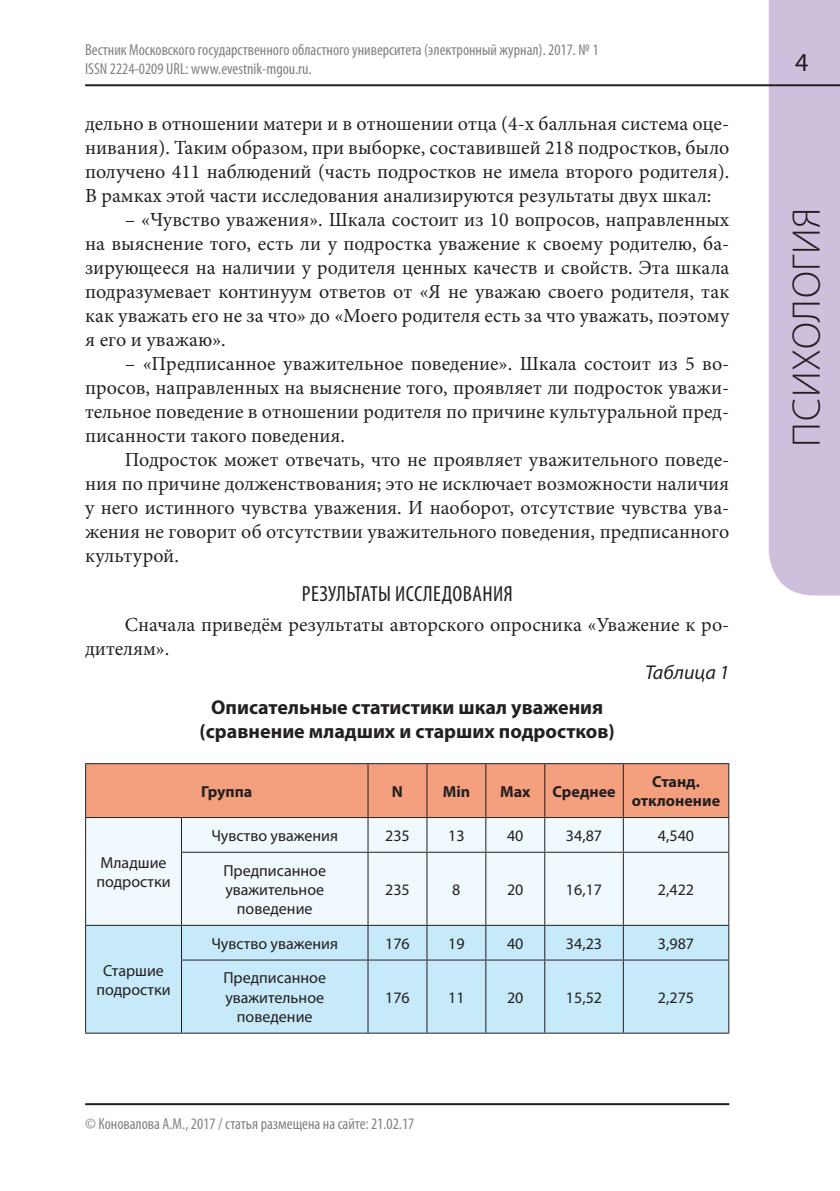
<style>
.page{position:relative;width:840px;height:1191px;background:#fff}
.page>*{position:absolute;margin:0;border:0;box-sizing:border-box;transform-origin:0 0}
.t1{font:300 40px "Myriad Pro";letter-spacing:.02em;color:#231f20}
.t2{font:26px "Myriad Pro";color:#231f20}
._12{font:condensed 22px "Myriad Pro";letter-spacing:.02em;color:#231f20}
.Text_doc{font:20px/24px "Minion Pro";color:#231f20;text-align:justify}
.Tablica_11{font:700 20px/24px "Myriad Pro";color:#231f20;text-align:center}
.Tablica{font:italic 20px "Myriad Pro";color:#231f20}
.TextTab{font:16px/19.2px "Myriad Pro";color:#231f20;text-align:center}
.t3{font:condensed 16px/19.2px "Myriad Pro";color:#808285}
.TextTab-2{font:700 16px/19.2px "Myriad Pro";color:#231f20;text-align:center}
</style>
<div class="page">
<div style="left:768px;top:0;width:71px;height:595px;background:#cec0dd"></div>
<hr style="left:85px;top:84px;width:754px;height:2px;background:#231f20">
<hr style="left:85px;top:1103px;width:644px;height:2px;background:#231f20">
<div style="left:86px;top:764px;width:642px;height:53px;background:#f49f7d"></div>
<div style="left:86px;top:818px;width:642px;height:107px;background:#f0f9fd"></div>
<div style="left:86px;top:926px;width:642px;height:106px;background:#c6eafa"></div>
<hr style="left:85px;top:763px;width:96px;height:1px;background:#231f20">
<hr style="left:181px;top:763px;width:187px;height:1px;background:#231f20">
<hr style="left:368px;top:763px;width:58px;height:1px;background:#231f20">
<hr style="left:426px;top:763px;width:59px;height:1px;background:#231f20">
<hr style="left:485px;top:763px;width:59px;height:1px;background:#231f20">
<hr style="left:544px;top:763px;width:79px;height:1px;background:#231f20">
<hr style="left:623px;top:763px;width:106px;height:1px;background:#231f20">
<hr style="left:85px;top:817px;width:96px;height:1px;background:#231f20">
<hr style="left:181px;top:817px;width:187px;height:1px;background:#231f20">
<hr style="left:368px;top:817px;width:58px;height:1px;background:#231f20">
<hr style="left:426px;top:817px;width:59px;height:1px;background:#231f20">
<hr style="left:485px;top:817px;width:59px;height:1px;background:#231f20">
<hr style="left:544px;top:817px;width:79px;height:1px;background:#231f20">
<hr style="left:623px;top:817px;width:106px;height:1px;background:#231f20">
<hr style="left:181px;top:851px;width:187px;height:1px;background:#231f20">
<hr style="left:368px;top:851px;width:58px;height:1px;background:#231f20">
<hr style="left:426px;top:851px;width:59px;height:1px;background:#231f20">
<hr style="left:485px;top:851px;width:59px;height:1px;background:#231f20">
<hr style="left:544px;top:851px;width:79px;height:1px;background:#231f20">
<hr style="left:623px;top:851px;width:106px;height:1px;background:#231f20">
<hr style="left:85px;top:925px;width:96px;height:1px;background:#231f20">
<hr style="left:181px;top:925px;width:187px;height:1px;background:#231f20">
<hr style="left:368px;top:925px;width:58px;height:1px;background:#231f20">
<hr style="left:426px;top:925px;width:59px;height:1px;background:#231f20">
<hr style="left:485px;top:925px;width:59px;height:1px;background:#231f20">
<hr style="left:544px;top:925px;width:79px;height:1px;background:#231f20">
<hr style="left:623px;top:925px;width:106px;height:1px;background:#231f20">
<hr style="left:181px;top:959px;width:187px;height:1px;background:#231f20">
<hr style="left:368px;top:959px;width:58px;height:1px;background:#231f20">
<hr style="left:426px;top:959px;width:59px;height:1px;background:#231f20">
<hr style="left:485px;top:959px;width:59px;height:1px;background:#231f20">
<hr style="left:544px;top:959px;width:79px;height:1px;background:#231f20">
<hr style="left:623px;top:959px;width:106px;height:1px;background:#231f20">
<hr style="left:85px;top:1032px;width:96px;height:1px;background:#231f20">
<hr style="left:181px;top:1032px;width:187px;height:1px;background:#231f20">
<hr style="left:368px;top:1032px;width:58px;height:1px;background:#231f20">
<hr style="left:426px;top:1032px;width:59px;height:1px;background:#231f20">
<hr style="left:485px;top:1032px;width:59px;height:1px;background:#231f20">
<hr style="left:544px;top:1032px;width:79px;height:1px;background:#231f20">
<hr style="left:623px;top:1032px;width:106px;height:1px;background:#231f20">
<hr style="left:85px;top:764px;width:1px;height:53px;background:#231f20">
<hr style="left:85px;top:818px;width:1px;height:34px;background:#231f20">
<hr style="left:85px;top:852px;width:1px;height:73px;background:#231f20">
<hr style="left:85px;top:926px;width:1px;height:34px;background:#231f20">
<hr style="left:85px;top:960px;width:1px;height:72px;background:#231f20">
<hr style="left:367px;top:764px;width:1px;height:53px;background:#231f20">
<hr style="left:426px;top:764px;width:1px;height:53px;background:#231f20">
<hr style="left:485px;top:764px;width:1px;height:53px;background:#231f20">
<hr style="left:544px;top:764px;width:1px;height:53px;background:#231f20">
<hr style="left:622px;top:764px;width:1px;height:53px;background:#231f20">
<hr style="left:728px;top:764px;width:1px;height:53px;background:#231f20">
<hr style="left:181px;top:818px;width:1px;height:33px;background:#231f20">
<hr style="left:367px;top:818px;width:1px;height:33px;background:#231f20">
<hr style="left:426px;top:818px;width:1px;height:33px;background:#231f20">
<hr style="left:485px;top:818px;width:1px;height:33px;background:#231f20">
<hr style="left:544px;top:818px;width:1px;height:33px;background:#231f20">
<hr style="left:622px;top:818px;width:1px;height:33px;background:#231f20">
<hr style="left:728px;top:818px;width:1px;height:33px;background:#231f20">
<hr style="left:181px;top:852px;width:1px;height:73px;background:#231f20">
<hr style="left:367px;top:852px;width:1px;height:73px;background:#231f20">
<hr style="left:426px;top:852px;width:1px;height:73px;background:#231f20">
<hr style="left:485px;top:852px;width:1px;height:73px;background:#231f20">
<hr style="left:544px;top:852px;width:1px;height:73px;background:#231f20">
<hr style="left:622px;top:852px;width:1px;height:73px;background:#231f20">
<hr style="left:728px;top:852px;width:1px;height:73px;background:#231f20">
<hr style="left:181px;top:926px;width:1px;height:33px;background:#231f20">
<hr style="left:367px;top:926px;width:1px;height:33px;background:#231f20">
<hr style="left:426px;top:926px;width:1px;height:33px;background:#231f20">
<hr style="left:485px;top:926px;width:1px;height:33px;background:#231f20">
<hr style="left:544px;top:926px;width:1px;height:33px;background:#231f20">
<hr style="left:622px;top:926px;width:1px;height:33px;background:#231f20">
<hr style="left:728px;top:926px;width:1px;height:33px;background:#231f20">
<hr style="left:181px;top:960px;width:1px;height:72px;background:#231f20">
<hr style="left:367px;top:960px;width:1px;height:72px;background:#231f20">
<hr style="left:426px;top:960px;width:1px;height:72px;background:#231f20">
<hr style="left:485px;top:960px;width:1px;height:72px;background:#231f20">
<hr style="left:544px;top:960px;width:1px;height:72px;background:#231f20">
<hr style="left:622px;top:960px;width:1px;height:72px;background:#231f20">
<hr style="left:728px;top:960px;width:1px;height:72px;background:#231f20">
<p class="t3" style="left:85px;top:39px;width:514px">Вестник Московского государственного областного университета (электронный журнал). 2017. № 1<br>ISSN 2224-0209 URL: www.evestnik-mgou.ru.</p>
<p class="Text_doc" style="left:85px;top:112px;width:645px">дельно в отношении матери и в отношении отца (4-х балльная система оце&shy;нивания). Таким образом, при выборке, составившей 218 подростков, было получено 411 наблюдений (часть подростков не имела второго родителя).<br>В рамках этой части исследования анализируются результаты двух шкал:</p>
<p class="Text_doc" style="left:85px;top:208px;width:645px;text-indent:40px">– «Чувство уважения». Шкала состоит из 10 вопросов, направленных на выяснение того, есть ли у подростка уважение к своему родителю, ба&shy;зирующееся на наличии у родителя ценных качеств и свойств. Эта шкала подразумевает континуум ответов от «Я не уважаю своего родителя, так как уважать его не за что» до «Моего родителя есть за что уважать, поэтому я его и уважаю».</p>
<p class="Text_doc" style="left:85px;top:352px;width:645px;text-indent:40px">– «Предписанное уважительное поведение». Шкала состоит из 5 во&shy;просов, направленных на выяснение того, проявляет ли подросток уважи&shy;тельное поведение в отношении родителя по причине культуральной пред&shy;писанности такого поведения.</p>
<p class="Text_doc" style="left:85px;top:448px;width:645px;text-indent:40px">Подросток может отвечать, что не проявляет уважительного поведе&shy;ния по причине долженствования; это не исключает возможности наличия у него истинного чувства уважения. И наоборот, отсутствие чувства ува&shy;жения не говорит об отсутствии уважительного поведения, предписанного культурой.</p>
<p class="_12" style="left:301px;top:580px;width:212px">РЕЗУЛЬТАТЫ ИССЛЕДОВАНИЯ</p>
<p class="Text_doc" style="left:85px;top:612px;width:645px;text-indent:40px">Сначала приведём результаты авторского опросника «Уважение к ро&shy;дителям».</p>
<p class="Tablica" style="left:644px;top:659px;width:86px">Таблица 1</p>
<p class="Tablica_11" style="left:199px;top:694px;width:416px">Описательные статистики шкал уважения (сравнение младших и старших подростков)</p>
<p class="TextTab" style="left:96px;top:852px;width:76px;text-align:left">Младшие подростки</p>
<p class="TextTab" style="left:96px;top:960px;width:76px">Старшие подростки</p>
<p class="TextTab-2" style="left:201px;top:781px;width:53px">Группа</p>
<p class="TextTab-2" style="left:392px;top:781px;width:13px">N</p>
<p class="TextTab-2" style="left:442px;top:781px;width:29px">Min</p>
<p class="TextTab-2" style="left:500px;top:781px;width:32px">Max</p>
<p class="TextTab-2" style="left:552px;top:781px;width:65px">Среднее</p>
<p class="TextTab-2" style="left:631px;top:771px;width:90px">Станд. отклонение</p>
<p class="TextTab" style="left:211px;top:825px;width:128px">Чувство уважения</p>
<p class="TextTab" style="left:385px;top:825px;width:26px">235</p>
<p class="TextTab" style="left:448px;top:825px;width:18px">13</p>
<p class="TextTab" style="left:507px;top:825px;width:18px">40</p>
<p class="TextTab" style="left:565px;top:825px;width:38px">34,87</p>
<p class="TextTab" style="left:657px;top:825px;width:38px">4,540</p>
<p class="TextTab" style="left:223px;top:860px;width:104px">Предписанное уважительное поведение</p>
<p class="TextTab" style="left:385px;top:879px;width:26px">235</p>
<p class="TextTab" style="left:452px;top:879px;width:10px">8</p>
<p class="TextTab" style="left:507px;top:879px;width:18px">20</p>
<p class="TextTab" style="left:565px;top:879px;width:38px">16,17</p>
<p class="TextTab" style="left:657px;top:879px;width:21px">2,422</p>
<p class="TextTab" style="left:211px;top:933px;width:128px">Чувство уважения</p>
<p class="TextTab" style="left:385px;top:933px;width:26px">176</p>
<p class="TextTab" style="left:448px;top:933px;width:18px">19</p>
<p class="TextTab" style="left:507px;top:933px;width:18px">40</p>
<p class="TextTab" style="left:565px;top:933px;width:38px">34,23</p>
<p class="TextTab" style="left:657px;top:933px;width:38px">3,987</p>
<p class="TextTab" style="left:223px;top:968px;width:104px">Предписанное уважительное поведение</p>
<p class="TextTab" style="left:385px;top:987px;width:26px">176</p>
<p class="TextTab" style="left:448px;top:987px;width:18px">11</p>
<p class="TextTab" style="left:507px;top:987px;width:18px">20</p>
<p class="TextTab" style="left:565px;top:987px;width:36px">15,52</p>
<p class="TextTab" style="left:657px;top:987px;width:38px">2,275</p>
<p class="t3" style="left:85px;top:1114px;width:330px">© Коновалова А.М., 2017 / статья размещена на сайте: 21.02.17</p>
<h2 class="t2" style="left:794px;top:47px;width:14px">4</h2>
<h1 class="t1" style="left:782px;top:446px;width:241px;rotate:-90deg">ПСИХОЛОГИЯ</h1>
</div>
